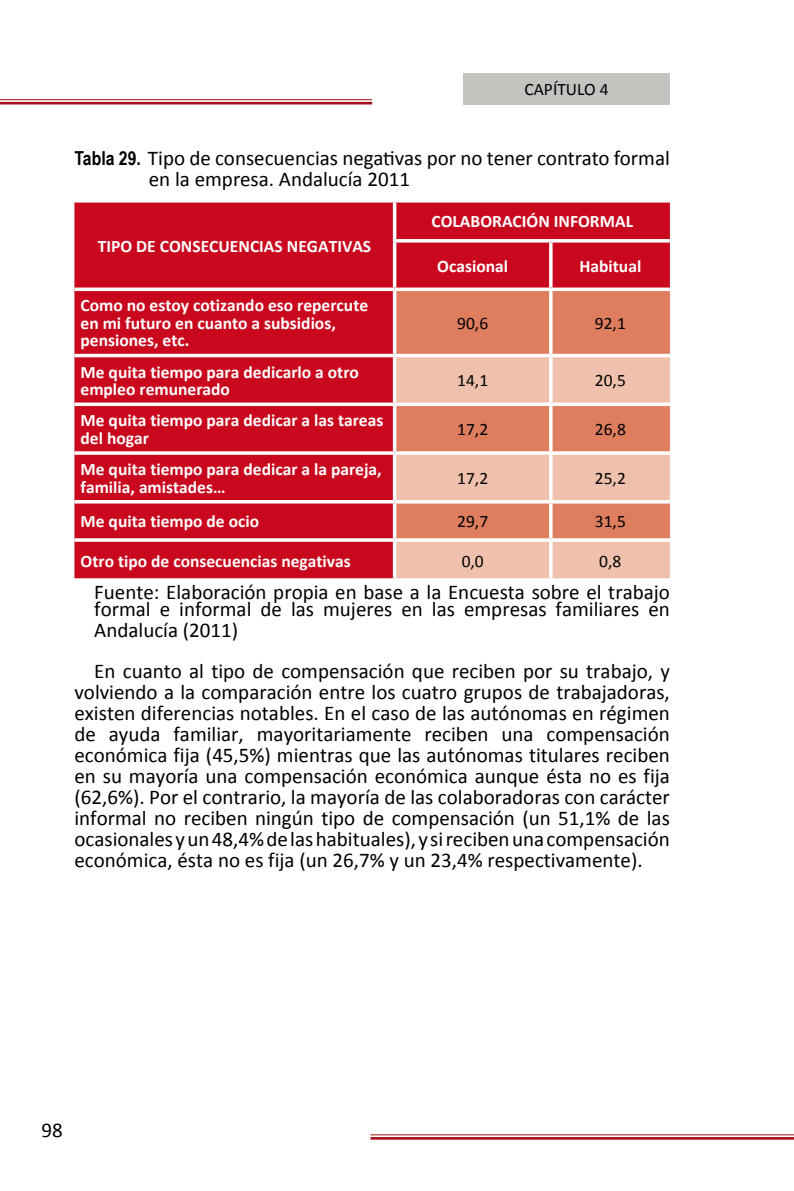
<style>
.page{position:relative;width:794px;height:1191px;background:#fff}
.page>*{position:absolute;margin:0;border:0;box-sizing:border-box;transform-origin:0 0}
.t1{font:21px/21px "Calibri";color:#000}
.t2{font:700 17.5px/17.5px "Calibri";color:#fff}
.t3{font:17.5px "Calibri";color:#000}
.s1{font-family:"Arial Narrow";font-weight:700;font-size:19.25px}
</style>
<div class="page">
<hr style="left:0;top:99px;width:372px;height:1px;background:#a4131d">
<hr style="left:0;top:102px;width:372px;height:2px;background:#a4131d">
<hr style="left:370px;top:1134px;width:424px;height:1px;background:#a4131d">
<hr style="left:370px;top:1137px;width:424px;height:2px;background:#a4131d">
<div style="left:463px;top:73px;width:207px;height:31px;background:#c5c3c0"></div>
<div style="left:74px;top:202px;width:596px;height:376px;background:#c9071d"></div>
<div style="left:396px;top:291px;width:274px;height:63px;background:#de7e5f"></div>
<svg style="left:396px;top:357px;width:274px;height:221px;background:#e8a78f"></svg>
<hr style="left:393px;top:202px;width:3px;height:37px;background:#fff">
<hr style="left:393px;top:239px;width:158px;height:3px;background:#fff">
<hr style="left:393px;top:242px;width:3px;height:45px;background:#fff">
<hr style="left:551px;top:239px;width:119px;height:3px;background:#fff">
<hr style="left:549px;top:242px;width:3px;height:45px;background:#fff">
<svg style="left:74px;top:287px;width:320px;height:4px"></svg>
<svg style="left:394px;top:287px;width:157px;height:4px"></svg>
<hr style="left:393px;top:291px;width:3px;height:63px;background:#fff">
<svg style="left:551px;top:287px;width:119px;height:4px"></svg>
<hr style="left:549px;top:291px;width:3px;height:63px;background:#fff">
<hr style="left:74px;top:354px;width:320px;height:3px;background:#fff">
<hr style="left:394px;top:354px;width:157px;height:3px;background:#fff">
<hr style="left:393px;top:357px;width:3px;height:45px;background:#fff">
<hr style="left:551px;top:354px;width:119px;height:3px;background:#fff">
<hr style="left:549px;top:357px;width:3px;height:45px;background:#fff">
<svg style="left:74px;top:402px;width:320px;height:4px"></svg>
<svg style="left:394px;top:402px;width:157px;height:4px"></svg>
<hr style="left:393px;top:406px;width:3px;height:45px;background:#fff">
<svg style="left:551px;top:402px;width:119px;height:4px"></svg>
<hr style="left:549px;top:406px;width:3px;height:45px;background:#fff">
<svg style="left:74px;top:451px;width:320px;height:4px"></svg>
<svg style="left:394px;top:451px;width:157px;height:4px"></svg>
<hr style="left:393px;top:455px;width:3px;height:45px;background:#fff">
<svg style="left:551px;top:451px;width:119px;height:4px"></svg>
<hr style="left:549px;top:455px;width:3px;height:45px;background:#fff">
<hr style="left:74px;top:500px;width:320px;height:3px;background:#fff">
<hr style="left:394px;top:500px;width:157px;height:3px;background:#fff">
<hr style="left:393px;top:503px;width:3px;height:35px;background:#fff">
<hr style="left:551px;top:500px;width:119px;height:3px;background:#fff">
<hr style="left:549px;top:503px;width:3px;height:35px;background:#fff">
<svg style="left:74px;top:538px;width:320px;height:4px"></svg>
<svg style="left:394px;top:538px;width:157px;height:4px"></svg>
<hr style="left:393px;top:542px;width:3px;height:36px;background:#fff">
<svg style="left:551px;top:538px;width:119px;height:4px"></svg>
<hr style="left:549px;top:542px;width:3px;height:36px;background:#fff">
<p class="t3" style="left:524px;top:78px;width:86px">CAPÍTULO 4</p>
<p class="t1" style="left:149px;top:147px;width:522px;text-indent:-74px"><span class="s1">Tabla 29.</span> Tipo de consecuencias negativas por no tener contrato formal en la empresa. Andalucía 2011</p>
<p class="t2" style="left:98px;top:237px;width:275px">TIPO DE CONSECUENCIAS NEGATIVAS</p>
<p class="t2" style="left:81px;top:297px;width:289px">Como no estoy cotizando eso repercute en mi futuro en cuanto a subsidios, pensiones, etc.</p>
<p class="t2" style="left:431px;top:213px;width:203px">COLABORACIÓN INFORMAL</p>
<p class="t2" style="left:437px;top:257px;width:72px">Ocasional</p>
<p class="t2" style="left:579px;top:257px;width:63px">Habitual</p>
<p class="t3" style="left:457px;top:312px;width:32px">90,6</p>
<p class="t3" style="left:595px;top:312px;width:32px">92,1</p>
<p class="t2" style="left:81px;top:363px;width:280px">Me quita tiempo para dedicarlo a otro empleo remunerado</p>
<p class="t3" style="left:457px;top:369px;width:32px">14,1</p>
<p class="t3" style="left:595px;top:369px;width:32px">20,5</p>
<p class="t2" style="left:81px;top:412px;width:304px">Me quita tiempo para dedicar a las tareas del hogar</p>
<p class="t3" style="left:457px;top:418px;width:32px">17,2</p>
<p class="t3" style="left:595px;top:418px;width:32px">26,8</p>
<p class="t2" style="left:81px;top:460px;width:303px">Me quita tiempo para dedicar a la pareja, familia, amistades…</p>
<p class="t3" style="left:457px;top:467px;width:32px">17,2</p>
<p class="t3" style="left:595px;top:467px;width:32px">25,2</p>
<p class="t2" style="left:81px;top:513px;width:180px">Me quita tiempo de ocio</p>
<p class="t3" style="left:457px;top:510px;width:32px">29,7</p>
<p class="t3" style="left:595px;top:510px;width:32px">31,5</p>
<p class="t2" style="left:81px;top:552px;width:272px">Otro tipo de consecuencias negativas</p>
<p class="t3" style="left:461px;top:549px;width:24px">0,0</p>
<p class="t3" style="left:599px;top:549px;width:24px">0,8</p>
<p class="t1" style="left:94px;top:583px;width:577px;line-height:17.5px">Fuente: Elaboración propia en base a la Encuesta sobre el trabajo formal e informal de las mujeres en las empresas familiares en</p>
<p class="t1" style="left:94px;top:610px;width:577px;line-height:40.8px">Andalucía (2011)<br>En cuanto al tipo de compensación que reciben por su trabajo, y</p>
<p class="t1" style="left:74px;top:681px;width:597px;text-align:justify">volviendo a la comparación entre los cuatro grupos de trabajadoras, existen diferencias notables. En el caso de las autónomas en régimen de ayuda familiar, mayoritariamente reciben una compensación económica fija (45,5%) mientras que las autónomas titulares reciben en su mayoría una compensación económica aunque ésta no es fija (62,6%). Por el contrario, la mayoría de las colaboradoras con carácter informal no reciben ningún tipo de compensación (un 51,1% de las ocasionales y un 48,4% de las habituales), y si reciben una compensación económica, ésta no es fija (un 26,7% y un 23,4% respectivamente).</p>
<p class="t1" style="left:41px;top:1119px;width:23px">98</p>
</div>
